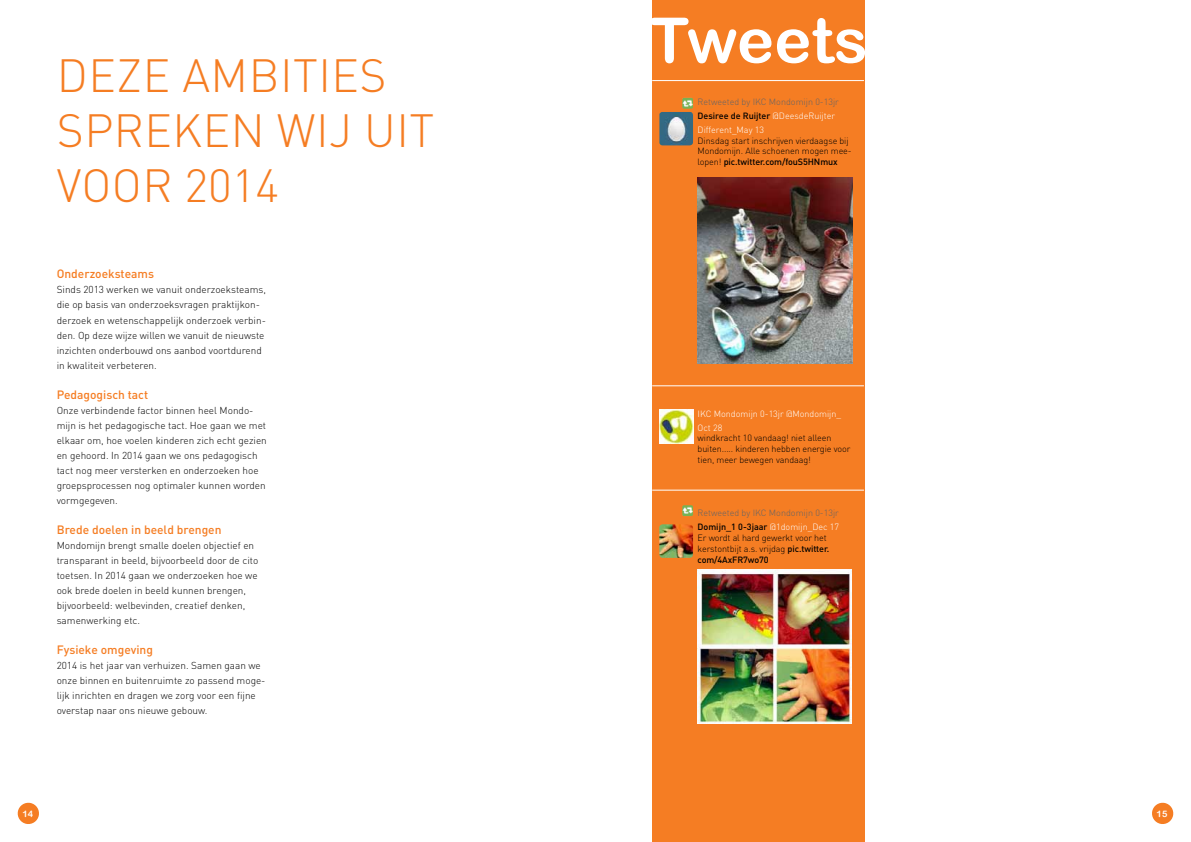
<style>
.page{position:relative;width:1191px;height:842px;background:#fff}
.page>*{position:absolute;margin:0;border:0;box-sizing:border-box;transform-origin:0 0}
.t1{font:62.8px "Arial Rounded MT Bold";color:#fff}
.t2{font:300 46px/55.2px "DIN Pro";letter-spacing:.01em;color:#f57d23}
.t3{font:500 12px "DIN Pro";color:#f57d23}
.t4{font:300 10px/15px "DIN Pro";color:#000}
.t5{font:300 9px/10.8px "DIN Pro";letter-spacing:-.01em;color:#000}
.t6{font:300 9px/14px "DIN Pro";color:#636466}
.t7{font:300 9px/14px "DIN Pro";color:#fff}
.t8{font:9px "Arial Rounded MT Bold";color:#fff}
.s1{font-weight:500;color:#000}
.s2{color:#fff}
.s3{font-weight:500}
</style>
<div class="page">
<svg style="left:1152px;top:802px;width:22px;height:22px"></svg>
<svg style="left:17px;top:802px;width:22px;height:22px"></svg>
<div style="left:652px;top:0;width:213px;height:842px;background:#f57d23"></div>
<img style="left:698px;top:570px;width:153px;height:153px">
<svg style="left:682px;top:505px;width:11px;height:11px"></svg>
<hr style="left:652px;top:490px;width:212px;height:1px;background:#fff">
<hr style="left:652px;top:80px;width:212px;height:1px;background:#fff">
<hr style="left:652px;top:386px;width:212px;height:1px;background:#fff">
<img style="left:659px;top:410px;width:34px;height:33px">
<img style="left:659px;top:524px;width:34px;height:34px">
<img style="left:698px;top:178px;width:155px;height:185px">
<svg style="left:682px;top:98px;width:11px;height:11px"></svg>
<img style="left:659px;top:112px;width:34px;height:33px">
<h2 class="t2" style="left:57px;top:46px;width:357px;text-indent:274px">es spreken wij uit voor 2014</h2>
<h2 class="t2" style="left:57px;top:46px;width:177px">D eze ambiti</h2>
<p class="t3" style="left:57px;top:266px;width:99px">Onderzoeksteams</p>
<p class="t4" style="left:57px;top:282px;width:211px">Sinds 2013 werken we vanuit onderzoeksteams, die op basis van onderzoeksvragen praktijkon&shy;derzoek en wetenschappelijk onderzoek verbin&shy;den. O p deze wijze willen we vanuit de nieuwste inzichten onderbouwd ons aanbod voortdurend in kwaliteit verbeteren.</p>
<p class="t3" style="left:57px;top:386px;width:93px">Pedagogisch tact</p>
<p class="t4" style="left:57px;top:402px;width:212px">Onze verbindende factor binnen heel Mondo&shy;mijn is het pedagogische tact. Hoe gaan we met elkaar om, hoe voelen kinderen zich echt gezien en gehoord. In 2014 gaan we ons pedagogisch tact nog meer versterken en onderzoeken hoe groepsprocessen nog optimaler kunnen worden vormgegeven.</p>
<p class="t3" style="left:57px;top:521px;width:166px">Brede doelen in beeld brengen</p>
<p class="t4" style="left:57px;top:537px;width:203px">Mondomijn brengt smalle doelen objectief en transparant in beeld, bijvoorbeeld door de cito toetsen. In 2014 gaan we onderzoeken hoe we ook brede doelen in beeld kunnen brengen, bijvoorbeeld: welbevinden, creatief denken, samenwerking etc.</p>
<p class="t3" style="left:57px;top:641px;width:98px">Fysieke omgeving</p>
<p class="t4" style="left:57px;top:657px;width:210px">2014 is het jaar van verhuizen. Samen gaan we onze binnen en buitenruimte zo passend moge&shy;lijk inrichten en dragen we zorg voor een fijne overstap naar ons nieuwe gebouw.</p>
<h1 class="t1" style="left:650px;top:3px;width:219px">Tweets</h1>
<p class="t6" style="left:697px;top:94px;width:143px">Retweeted by IKC Mondomijn 0-13jr<br><span class="s1">Desiree de Ruijter</span> <span class="s2">@DeesdeRuijter<br>D ifferent_May 13</span></p>
<p class="t5" style="left:697px;top:134px;width:156px">Dinsdag start inschrijven vierdaagse bij<br>Mondomijn. Alle schoenen mogen mee&shy;lopen! <span class="s3">pic.twitter.com/fouS5HNmux</span></p>
<p class="t7" style="left:697px;top:406px;width:145px">IKC Mondomijn 0-13jr @Mondomijn_<br>O ct 28</p>
<p class="t5" style="left:697px;top:432px;width:154px">windkracht 10 vandaag! niet alleen buiten..... kinderen hebben energie voor tien, meer bewegen vandaag!</p>
<p class="t6" style="left:697px;top:506px;width:143px">Retweeted by IKC Mondomijn 0-13jr<br><span class="s1">Domijn_1 0-3jaar</span> <span class="s2">@1domijn_Dec 17</span></p>
<p class="t5" style="left:697px;top:532px;width:133px">Er wordt al hard gewerkt voor het kerstontbijt a.s. vrijdag <span class="s3">pic.twitter. com/4AxFR7wo70</span></p>
<p class="t8" style="left:22px;top:808px;width:12px">14</p>
<p class="t8" style="left:1156px;top:808px;width:12px">15</p>
</div>
